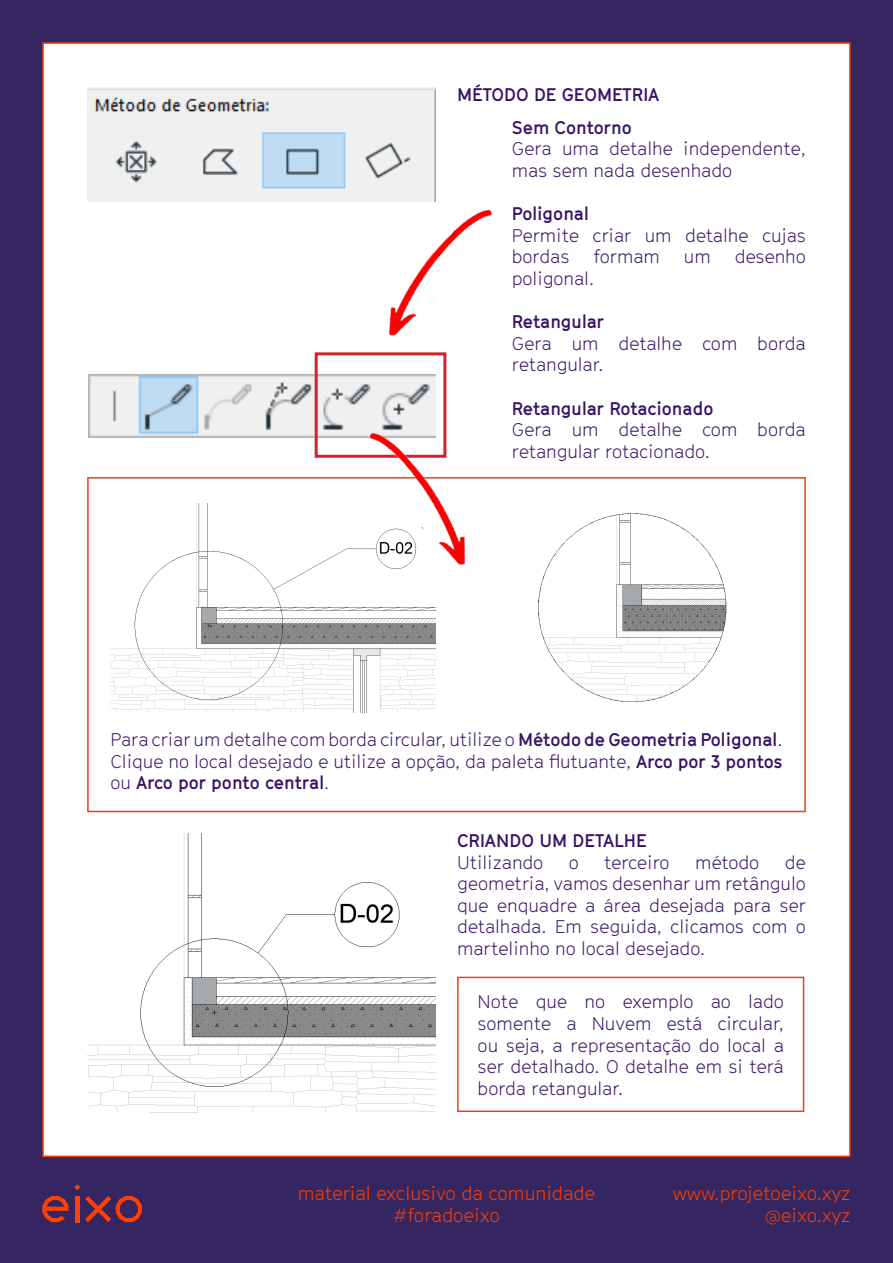
<style>
.page{position:relative;width:893px;height:1263px;background:#fff}
.page>*{position:absolute;margin:0;border:0;box-sizing:border-box;transform-origin:0 0}
.t1{font:300 18.6px/22.4px "GT Cinetype";color:#ff4000;text-align:right}
.t2{font:300 18px/21.6px "GT Cinetype";color:#361366}
.t3{font:700 18px "GT Cinetype";color:#361366}
.t4{font:300 18px "GT Cinetype";letter-spacing:-.02em;color:#361366}
.s1{font-weight:700}
</style>
<div class="page">
<div style="left:0;top:0;width:42px;height:1263px;background:#352662"></div>
<div style="left:851px;top:0;width:42px;height:1263px;background:#352662"></div>
<div style="left:31px;top:0;width:862px;height:42px;background:#352662"></div>
<div style="left:31px;top:1157px;width:862px;height:106px;background:#352662"></div>
<div style="left:87px;top:477px;width:719px;height:335px;border:2px solid #e4451e"></div>
<div style="left:457px;top:977px;width:347px;height:135px;border:2px solid #e4451e"></div>
<img style="left:110px;top:503px;width:326px;height:209px">
<img style="left:538px;top:513px;width:189px;height:189px">
<img style="left:87px;top:833px;width:349px;height:279px">
<img style="left:87px;top:87px;width:349px;height:115px">
<img style="left:89px;top:374px;width:347px;height:64px">
<div style="left:315px;top:352px;width:131px;height:106px;border:3px solid #d1232a"></div>
<img style="left:369px;top:196px;width:123px;height:140px">
<img style="left:357px;top:420px;width:128px;height:153px">
<svg style="left:42px;top:1196px;width:26px;height:26px"></svg>
<svg style="left:74px;top:1184px;width:6px;height:6px"></svg>
<hr style="left:75px;top:1196px;width:4px;height:26px;background:#ff4000">
<svg style="left:85px;top:1196px;width:57px;height:26px"></svg>
<p class="t3" style="left:457px;top:83px;width:204px">MÉTODO DE GEOMETRIA</p>
<p class="t3" style="left:512px;top:116px;width:121px">Sem Contorno</p>
<p class="t2" style="left:512px;top:138px;width:295px">Gera uma detalhe independente, mas sem nada desenhado</p>
<p class="t3" style="left:512px;top:203px;width:78px">Poligonal</p>
<p class="t2" style="left:512px;top:224px;width:295px">Permite criar um detalhe cujas bordas</p>
<p class="t2" style="left:593px;top:246px;width:68px">formam</p>
<p class="t2" style="left:684px;top:246px;width:28px">um</p>
<p class="t2" style="left:735px;top:246px;width:73px">desenho</p>
<p class="t2" style="left:512px;top:268px;width:84px">poligonal.</p>
<p class="t3" style="left:512px;top:311px;width:94px">Retangular</p>
<p class="t2" style="left:512px;top:332px;width:295px">Gera um detalhe com borda retangular.</p>
<p class="t3" style="left:512px;top:397px;width:203px">Retangular Rotacionado</p>
<p class="t2" style="left:512px;top:419px;width:295px">Gera um detalhe com borda retangular rotacionado.</p>
<p class="t2" style="left:110px;top:729px;width:673px;text-align:justify">Para criar um detalhe com borda circular, utilize o <span class="s1">Método de Geometria Poligonal</span>.<br>Clique no local desejado e utilize a opção, da paleta futuante, <span class="s1">Arco por 3 pontos </span>ou <span class="s1">Arco por ponto central</span>.</p>
<p class="t3" style="left:457px;top:830px;width:191px">CRIANDO UM DETALHE</p>
<p class="t2" style="left:457px;top:851px;width:88px">Utilizando</p>
<p class="t2" style="left:569px;top:851px;width:12px">o</p>
<p class="t4" style="left:604px;top:852px;width:67px">terceiro</p>
<p class="t2" style="left:695px;top:851px;width:66px">método</p>
<p class="t2" style="left:457px;top:851px;width:350px;text-align:justify;text-indent:328px">de geometria, vamos desenhar um retângulo que enquadre a área desejada para ser detalhada. Em seguida, clicamos com o martelinho no local desejado.</p>
<p class="t2" style="left:478px;top:991px;width:308px;text-align:justify">Note que no exemplo ao lado somente a Nuvem está circular, ou seja, a representação do local a ser detalhado. O detalhe em si terá borda retangular.</p>
<p class="t1" style="left:298px;top:1182px;width:299px;text-align:center">material exclusivo da comunidade #foradoeixo</p>
<p class="t1" style="left:673px;top:1182px;width:179px">www.projetoeixo.xyz @eixo.xyz</p>
</div>
